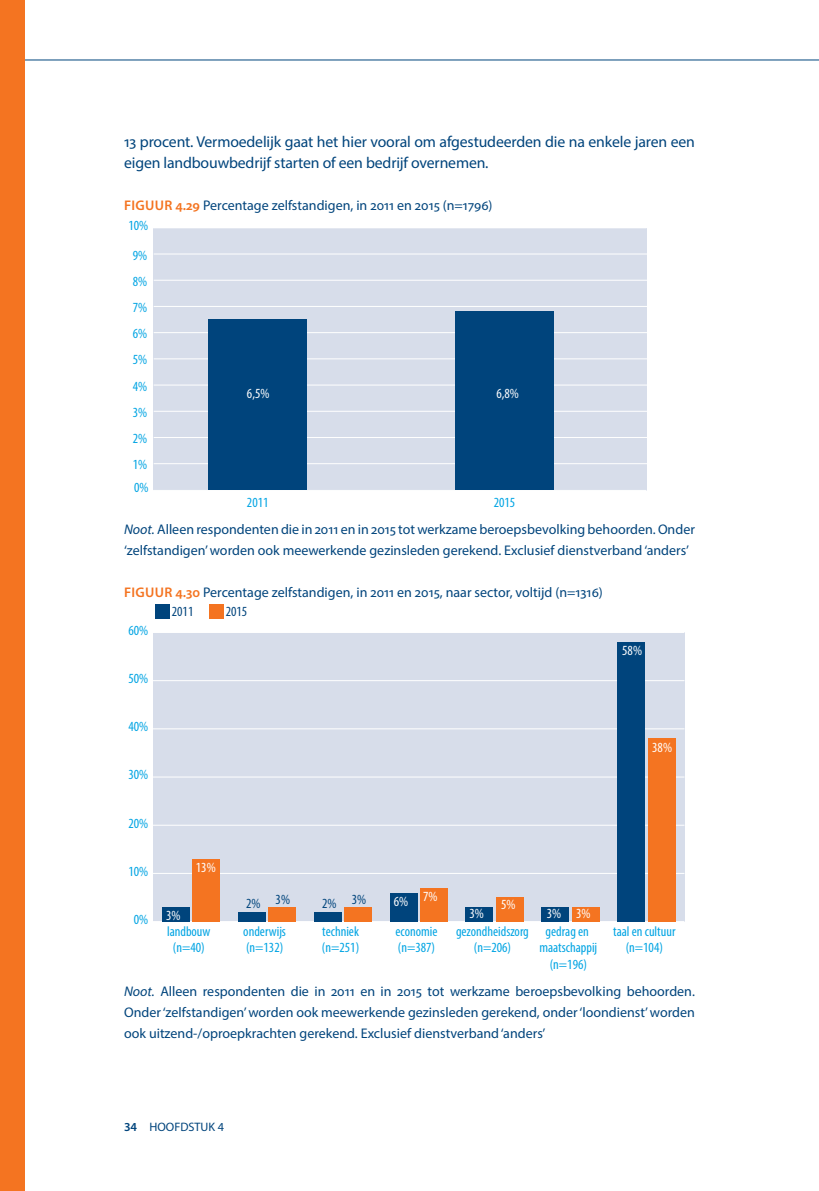
<style>
.page{position:relative;width:819px;height:1191px;background:#fff}
.page>*{position:absolute;margin:0;border:0;box-sizing:border-box;transform-origin:0 0}
.t1{font:15.75px/21px "Myriad Pro";letter-spacing:-.01em;color:#00447c}
.noot{font:14px/21px "Myriad Pro";color:#00447c}
.t2{font:condensed 14px/16.8px "Myriad Pro";color:#00a4e3;text-align:center}
.tabelnummer{font:14px "Myriad Pro";color:#00447c}
.t3{font:condensed 14px "Myriad Pro";color:#fff}
.t4{font:condensed 14px "Myriad Pro";color:#00447c}
.t5{font:12.25px "Myriad Pro";color:#00447c}
.s1{font-weight:600;color:#f47421}
.s2{font-style:italic}
.s3{font-weight:600}
</style>
<div class="page">
<div style="left:0;top:0;width:25px;height:1191px;background:#f47421"></div>
<div style="left:153px;top:228px;width:493px;height:262px;background:#d7ddea"></div>
<hr style="left:154px;top:463px;width:493px;height:1px;background:#fff">
<hr style="left:154px;top:437px;width:493px;height:1px;background:#fff">
<hr style="left:154px;top:411px;width:493px;height:1px;background:#fff">
<hr style="left:154px;top:384px;width:493px;height:1px;background:#fff">
<hr style="left:154px;top:358px;width:493px;height:1px;background:#fff">
<hr style="left:154px;top:332px;width:493px;height:1px;background:#fff">
<hr style="left:154px;top:306px;width:493px;height:1px;background:#fff">
<hr style="left:154px;top:280px;width:493px;height:1px;background:#fff">
<hr style="left:154px;top:253px;width:493px;height:1px;background:#fff">
<div style="left:208px;top:319px;width:99px;height:171px;background:#00447c"></div>
<div style="left:455px;top:312px;width:99px;height:178px;background:#00447c"></div>
<div style="left:153px;top:632px;width:531px;height:289px;background:#d7ddea"></div>
<hr style="left:153px;top:873px;width:531px;height:1px;background:#fff">
<hr style="left:153px;top:824px;width:531px;height:1px;background:#fff">
<hr style="left:153px;top:776px;width:531px;height:1px;background:#fff">
<hr style="left:153px;top:728px;width:531px;height:1px;background:#fff">
<hr style="left:153px;top:680px;width:531px;height:1px;background:#fff">
<hr style="left:153px;top:632px;width:531px;height:1px;background:#fff">
<div style="left:209px;top:604px;width:15px;height:15px;background:#f47421"></div>
<div style="left:192px;top:859px;width:28px;height:62px;background:#f47421"></div>
<div style="left:268px;top:907px;width:28px;height:14px;background:#f47421"></div>
<div style="left:344px;top:907px;width:27px;height:14px;background:#f47421"></div>
<div style="left:420px;top:888px;width:27px;height:33px;background:#f47421"></div>
<div style="left:496px;top:897px;width:27px;height:24px;background:#f47421"></div>
<div style="left:572px;top:907px;width:27px;height:14px;background:#f47421"></div>
<div style="left:648px;top:738px;width:27px;height:183px;background:#f47421"></div>
<div style="left:155px;top:604px;width:15px;height:15px;background:#00447c"></div>
<div style="left:162px;top:907px;width:27px;height:14px;background:#00447c"></div>
<div style="left:238px;top:912px;width:27px;height:9px;background:#00447c"></div>
<div style="left:314px;top:912px;width:27px;height:9px;background:#00447c"></div>
<div style="left:390px;top:892px;width:27px;height:29px;background:#00447c"></div>
<div style="left:466px;top:907px;width:27px;height:14px;background:#00447c"></div>
<div style="left:541px;top:907px;width:28px;height:14px;background:#00447c"></div>
<div style="left:617px;top:642px;width:28px;height:279px;background:#00447c"></div>
<p class="t1" style="left:124px;top:131px;width:572px">13 procent. Vermoedelijk gaat het hier vooral om afgestudeerden die na enkele jaren een eigen landbouwbedrijf starten of een bedrijf overnemen.</p>
<p class="tabelnummer" style="left:124px;top:197px;width:370px"><span class="s1">FIGUUR 4.29</span> Percentage zelfstandigen, in 2011 en 2015 (n=1796)</p>
<p class="t2" style="left:128px;top:217px;width:21px">10%</p>
<p class="t2" style="left:133px;top:246px;width:16px">9%</p>
<p class="t2" style="left:133px;top:272px;width:16px">8%</p>
<p class="t2" style="left:133px;top:299px;width:16px">7%</p>
<p class="t2" style="left:133px;top:325px;width:16px">6%</p>
<p class="t2" style="left:133px;top:351px;width:16px">5%</p>
<p class="t2" style="left:133px;top:377px;width:16px">4%</p>
<p class="t2" style="left:133px;top:403px;width:16px">3%</p>
<p class="t2" style="left:133px;top:430px;width:16px">2%</p>
<p class="t2" style="left:133px;top:456px;width:16px">1%</p>
<p class="t2" style="left:134px;top:479px;width:16px">0%</p>
<p class="t3" style="left:247px;top:384px;width:24px">6,5%</p>
<p class="t3" style="left:496px;top:384px;width:24px">6,8%</p>
<p class="t2" style="left:247px;top:493px;width:23px">2011</p>
<p class="t2" style="left:493px;top:493px;width:23px">2015</p>
<p class="noot" style="left:124px;top:518px;width:572px"><span class="s2">Noot.</span> Alleen respondenten die in 2011 en in 2015 tot werkzame beroepsbevolking behoorden. Onder ‘zelfstandigen’ worden ook meewerkende gezinsleden gerekend. Exclusief dienstverband ‘anders’</p>
<p class="tabelnummer" style="left:124px;top:583px;width:480px"><span class="s1">FIGUUR 4.30</span> Percentage zelfstandigen, in 2011 en 2015, naar sector, voltijd (n=1316)</p>
<p class="t2" style="left:128px;top:621px;width:21px">60%</p>
<p class="t2" style="left:128px;top:670px;width:21px">50%</p>
<p class="t2" style="left:128px;top:718px;width:21px">40%</p>
<p class="t2" style="left:128px;top:766px;width:21px">30%</p>
<p class="t2" style="left:128px;top:814px;width:21px">20%</p>
<p class="t2" style="left:128px;top:862px;width:21px">10%</p>
<p class="t2" style="left:134px;top:910px;width:16px">0%</p>
<p class="t4" style="left:172px;top:603px;width:23px">2011</p>
<p class="t4" style="left:226px;top:603px;width:23px">2015</p>
<p class="t3" style="left:166px;top:906px;width:16px">3%</p>
<p class="t3" style="left:196px;top:858px;width:21px">13%</p>
<p class="t2" style="left:167px;top:922px;width:45px">landbouw (n=40)</p>
<p class="t4" style="left:246px;top:893px;width:45px">2% 3%</p>
<p class="t2" style="left:243px;top:922px;width:44px;text-align:left">onderwijs (n=132)</p>
<p class="t3" style="left:622px;top:642px;width:21px">58%</p>
<p class="t3" style="left:652px;top:738px;width:21px">38%</p>
<p class="t4" style="left:322px;top:893px;width:45px">2% 3%</p>
<p class="t2" style="left:322px;top:922px;width:39px;text-align:left">techniek (n=251)</p>
<p class="t3" style="left:394px;top:890px;width:45px">6% 7%</p>
<p class="t2" style="left:395px;top:922px;width:43px;text-align:left">economie (n=387)</p>
<p class="t3" style="left:469px;top:904px;width:16px">3%</p>
<p class="t3" style="left:501px;top:895px;width:16px">5%</p>
<p class="t2" style="left:456px;top:922px;width:74px">gezondheidszorg (n=206)</p>
<p class="t3" style="left:546px;top:904px;width:45px">3% 3%</p>
<p class="t2" style="left:539px;top:922px;width:59px">gedrag en maatschappij (n=196)</p>
<p class="t2" style="left:613px;top:922px;width:64px">taal en cultuur (n=104)</p>
<p class="noot" style="left:124px;top:980px;width:572px;text-align:justify"><span class="s2">Noot.</span> Alleen respondenten die in 2011 en in 2015 tot werkzame beroepsbevolking behoorden.<br>Onder ‘zelfstandigen’ worden ook meewerkende gezinsleden gerekend, onder ‘loondienst’ worden ook uitzend-/oproepkrachten gerekend. Exclusief dienstverband ‘anders’</p>
<p class="t5" style="left:124px;top:1119px;width:101px"><span class="s3">34</span> HOOFDSTUK 4</p>
</div>
